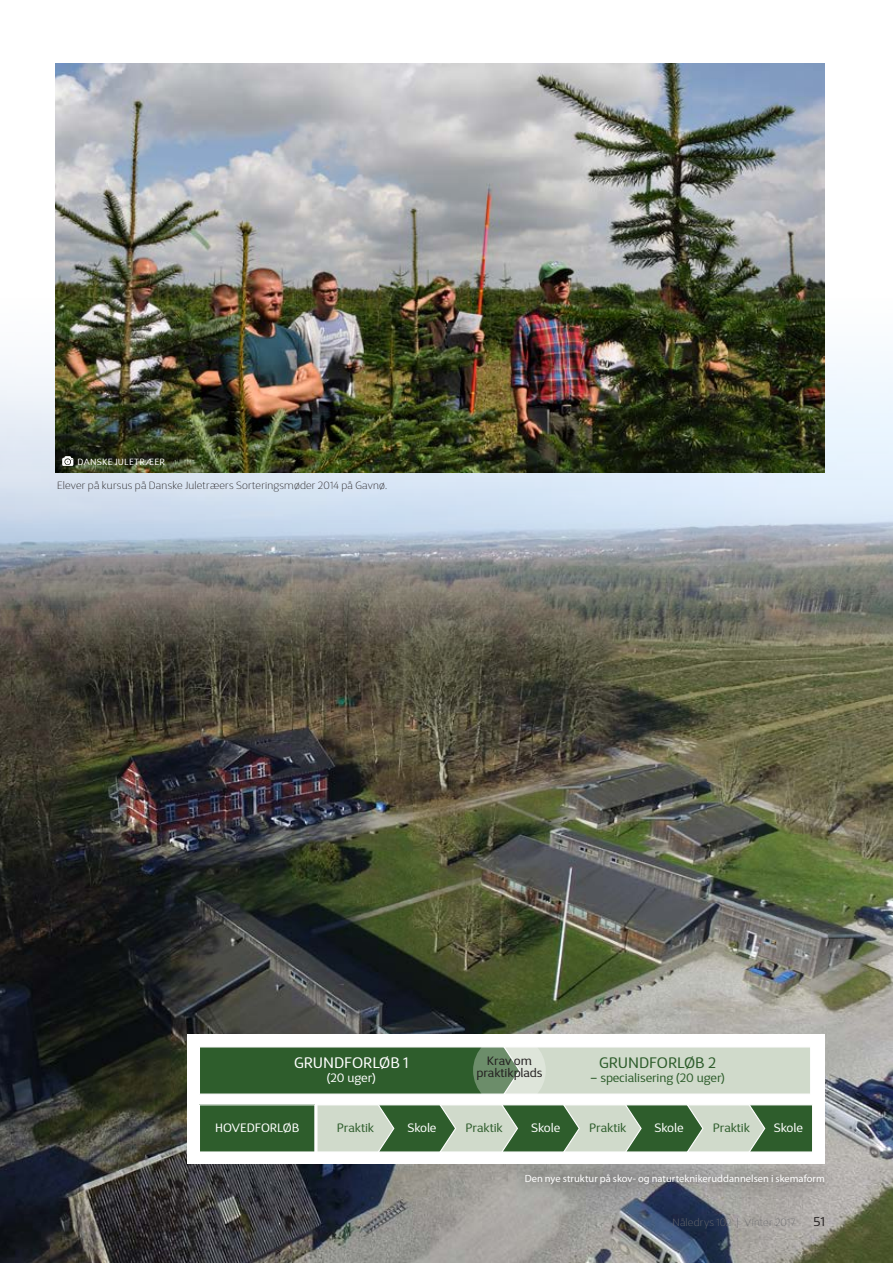
<style>
.page{position:relative;width:893px;height:1263px;background:#fff}
.page>*{position:absolute;margin:0;border:0;box-sizing:border-box;transform-origin:0 0}
.t1{font:15.15px "D Sari";color:#fff}
.t2{font:15.15px "D Sari";color:#2e5d2c}
.t3{font:12.75px "D Sari";color:#231f20}
.t4{font:12.15px "D Sari";color:#2e5d2c}
.t5{font:12.15px "D Sari";color:#fff}
.t6{font:12.15px/12.1px "D Sari";color:#231f20;text-align:center}
.t7{font:100 10.5px "D Sari";letter-spacing:.02em;color:#231f20}
.t8{font:10.5px "Myriad Pro";color:#fff}
.t9{font:100 10.5px "D Sari";letter-spacing:.02em;color:#6c6d70}
.t10{font:9px "D Sari";letter-spacing:.03em;color:#fff}
</style>
<div class="page">
<img style="left:0;top:359px;width:893px;height:904px">
<img style="left:55px;top:64px;width:770px;height:408px">
<svg style="left:62px;top:456px;width:11px;height:10px"></svg>
<svg style="left:513px;top:1163px;width:326px;height:35px;background:#989897"></svg>
<div style="left:187px;top:1034px;width:638px;height:130px;background:#fff"></div>
<svg style="left:200px;top:1047px;width:610px;height:47px;background:#809c7d"></svg>
<svg style="left:473px;top:1034px;width:73px;height:73px"></svg>
<svg style="left:199px;top:1104px;width:613px;height:48px;background:#799776"></svg>
<p class="t10" style="left:78px;top:456px;width:89px">DANSKE JULETRÆER</p>
<p class="t7" style="left:57px;top:479px;width:331px">Elever på kursus på Danske Juletræers Sorteringsmøder 2014 på Gavnø.</p>
<h1 class="t1" style="left:294px;top:1053px;width:116px">GRUNDFORLØB 1</h1>
<p class="t5" style="left:327px;top:1070px;width:50px">(20 uger)</p>
<p class="t6" style="left:477px;top:1054px;width:67px">Krav om praktikplads</p>
<h1 class="t2" style="left:599px;top:1053px;width:118px">GRUNDFORLØB 2</h1>
<p class="t4" style="left:590px;top:1070px;width:136px">– specialisering (20 uger)</p>
<p class="t5" style="left:215px;top:1120px;width:85px">HOVEDFORLØB</p>
<p class="t4" style="left:337px;top:1120px;width:39px">Praktik</p>
<p class="t5" style="left:407px;top:1120px;width:30px">Skole</p>
<p class="t4" style="left:466px;top:1120px;width:39px">Praktik</p>
<p class="t5" style="left:531px;top:1120px;width:30px">Skole</p>
<p class="t4" style="left:589px;top:1120px;width:39px">Praktik</p>
<p class="t5" style="left:654px;top:1120px;width:30px">Skole</p>
<p class="t4" style="left:713px;top:1120px;width:39px">Praktik</p>
<p class="t5" style="left:774px;top:1120px;width:30px">Skole</p>
<p class="t8" style="left:525px;top:1172px;width:302px">Den nye struktur på skov- og naturteknikeruddannelsen i skemaform</p>
<p class="t9" style="left:673px;top:1216px;width:124px">Nåledrys 102 | Vinter 2017</p>
<p class="t3" style="left:813px;top:1213px;width:13px">51</p>
</div>
